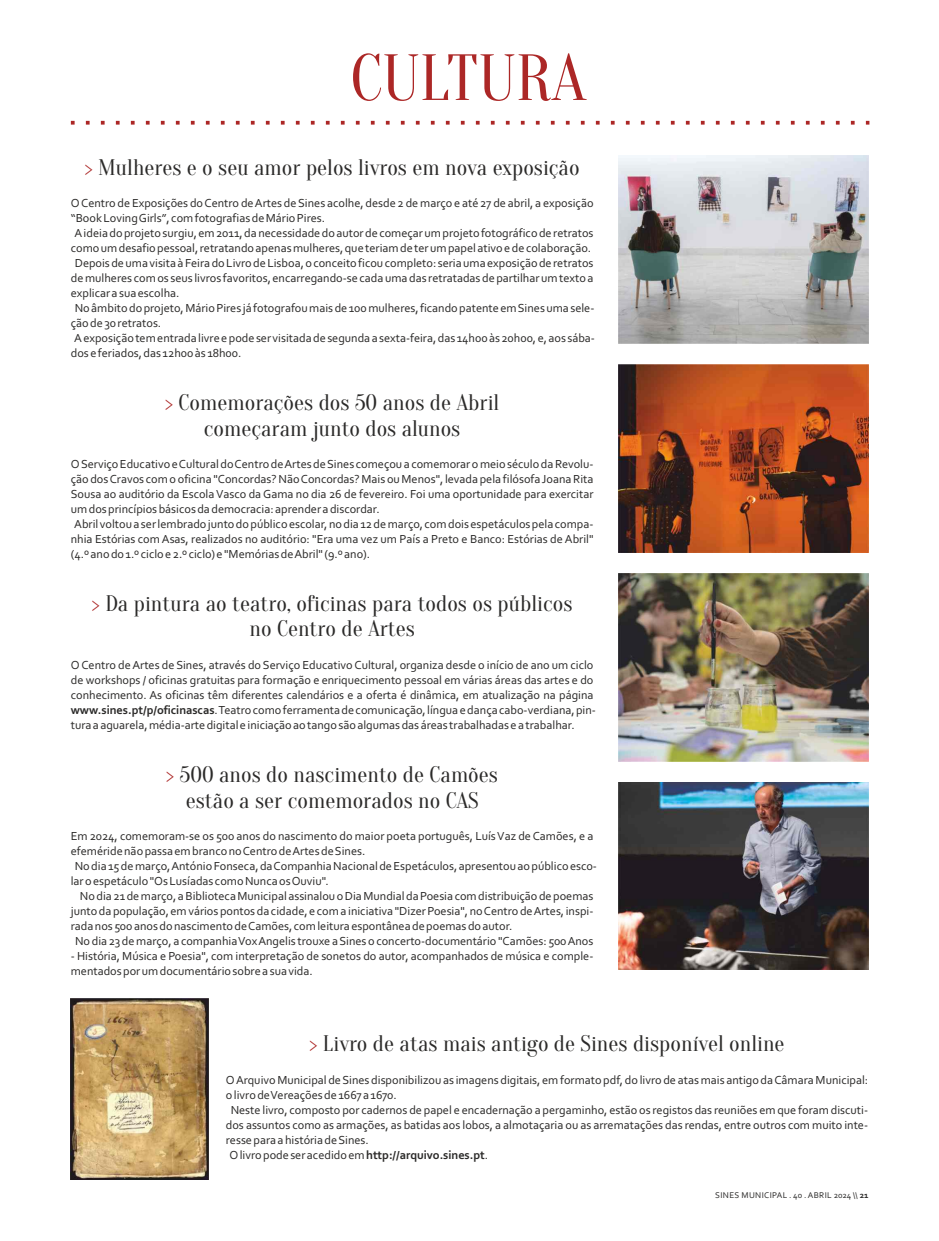
<style>
.page{position:relative;width:939px;height:1241px;background:#fff}
.page>*{position:absolute;margin:0;border:0;box-sizing:border-box;transform-origin:0 0}
.t1{font:65.12px "Oranienbaum";color:#ac2726}
.t2{font:22.5px/25.6px "Oranienbaum";color:#2b2a29;text-align:center}
.t3{font:12.25px/15px "Corbel";color:#2b2a29}
.t4{font:8.75px "Corbel";letter-spacing:.04em;color:#2b2a29}
.s1{color:#ac2726}
.s2{font-weight:700}
</style>
<div class="page">
<svg style="left:71px;top:121px;width:798px;height:4px"></svg>
<img style="left:619px;top:155px;width:249px;height:188px">
<img style="left:619px;top:364px;width:249px;height:188px">
<img style="left:619px;top:573px;width:249px;height:188px">
<img style="left:619px;top:782px;width:249px;height:187px">
<img style="left:71px;top:998px;width:137px;height:180px">
<h1 class="t1" style="left:350px;top:43px;width:236px">CULTURA</h1>
<h2 class="t2" style="left:85px;top:155px;width:496px"><span class="s1">&gt;</span> Mulheres e o seu amor pelos livros em nova exposição</h2>
<p class="t3" style="left:71px;top:197px;width:524px">O Centro de Exposições do Centro de Artes de Sines acolhe, desde 2 de março e até 27 de abril, a exposição</p>
<p class="t3" style="left:71px;top:212px;width:256px">“Book Loving Girls”, com fotografias de Mário Pires.</p>
<p class="t3" style="left:74px;top:226px;width:521px">A ideia do projeto surgiu, em 2011, da necessidade do autor de começar um projeto fotográfico de retratos</p>
<p class="t3" style="left:71px;top:241px;width:522px">como um desafio pessoal, retratando apenas mulheres, que teriam de ter um papel ativo e de colaboração.</p>
<p class="t3" style="left:75px;top:256px;width:520px">Depois de uma visita à Feira do Livro de Lisboa, o conceito ficou completo: seria uma exposição de retratos</p>
<p class="t3" style="left:71px;top:271px;width:524px">de mulheres com os seus livros favoritos, encarregando-se cada uma das retratadas de partilhar um texto a</p>
<p class="t3" style="left:71px;top:286px;width:110px">explicar a sua escolha.</p>
<p class="t3" style="left:75px;top:301px;width:521px">No âmbito do projeto, Mário Pires já fotografou mais de 100 mulheres, ficando patente em Sines uma sele-</p>
<p class="t3" style="left:71px;top:316px;width:92px">ção de 30 retratos.</p>
<p class="t3" style="left:74px;top:331px;width:522px">A exposição tem entrada livre e pode ser visitada de segunda a sexta-feira, das 14h00 às 20h00, e, aos sába-</p>
<p class="t3" style="left:71px;top:346px;width:172px">dos e feriados, das 12h00 às 18h00.</p>
<h2 class="t2" style="left:165px;top:390px;width:336px"><span class="s1">&gt;</span> Comemorações dos 50 anos de Abril começaram junto dos alunos</h2>
<p class="t3" style="left:71px;top:457px;width:524px">O Serviço Educativo e Cultural do Centro de Artes de Sines começou a comemorar o meio século da Revolu&shy;ção dos Cravos com o oficina "Concordas? Não Concordas? Mais ou Menos", levada pela filósofa Joana Rita Sousa ao auditório da Escola Vasco da Gama no dia 26 de fevereiro. Foi uma oportunidade para exercitar um dos princípios básicos da democracia: aprender a discordar.<br>Abril voltou a ser lembrado junto do público escolar, no dia 12 de março, com dois espetáculos pela compa&shy;nhia Estórias com Asas, realizados no auditório: "Era uma vez um País a Preto e Banco: Estórias de Abril" (4.º ano do 1.º ciclo e 2.º ciclo) e "Memórias de Abril" (9.º ano).</p>
<h2 class="t2" style="left:92px;top:591px;width:482px"><span class="s1">&gt;</span> Da pintura ao teatro, oficinas para todos os públicos no Centro de Artes</h2>
<p class="t3" style="left:71px;top:658px;width:527px">O Centro de Artes de Sines, através do Serviço Educativo Cultural, organiza desde o início de ano um ciclo de workshops / oficinas gratuitas para formação e enriquecimento pessoal em várias áreas das artes e do conhecimento. As oficinas têm diferentes calendários e a oferta é dinâmica, em atualização na página <span class="s2">www.sines.pt/p/oficinascas</span>. Teatro como ferramenta de comunicação, língua e dança cabo-verdiana, pin&shy;tura a aguarela, média-arte digital e iniciação ao tango são algumas das áreas trabalhadas e a trabalhar.</p>
<h2 class="t2" style="left:166px;top:762px;width:333px"><span class="s1">&gt;</span> 500 anos do nascimento de Camões estão a ser comemorados no CAS</h2>
<p class="t3" style="left:71px;top:829px;width:524px">Em 2024, comemoram-se os 500 anos do nascimento do maior poeta português, Luís Vaz de Camões, e a</p>
<p class="t3" style="left:71px;top:844px;width:296px">efeméride não passa em branco no Centro de Artes de Sines.</p>
<p class="t3" style="left:75px;top:859px;width:524px">No dia 15 de março, António Fonseca, da Companhia Nacional de Espetáculos, apresentou ao público esco-</p>
<p class="t3" style="left:71px;top:874px;width:260px">lar o espetáculo "Os Lusíadas como Nunca os Ouviu".</p>
<p class="t3" style="left:80px;top:889px;width:515px">No dia 21 de março, a Biblioteca Municipal assinalou o Dia Mundial da Poesia com distribuição de poemas</p>
<p class="t3" style="left:71px;top:904px;width:524px">junto da população, em vários pontos da cidade, e com a iniciativa "Dizer Poesia", no Centro de Artes, inspi-</p>
<p class="t3" style="left:71px;top:919px;width:443px">rada nos 500 anos do nascimento de Camões, com leitura espontânea de poemas do autor.</p>
<p class="t3" style="left:75px;top:934px;width:520px">No dia 23 de março, a companhia Vox Angelis trouxe a Sines o concerto-documentário "Camões: 500 Anos</p>
<p class="t3" style="left:71px;top:949px;width:524px">- História, Música e Poesia", com interpretação de sonetos do autor, acompanhados de música e comple&shy;mentados por um documentário sobre a sua vida.</p>
<h2 class="t2" style="left:309px;top:1031px;width:477px"><span class="s1">&gt;</span> Livro de atas mais antigo de Sines disponível online</h2>
<p class="t3" style="left:226px;top:1073px;width:644px">O Arquivo Municipal de Sines disponibilizou as imagens digitais, em formato pdf, do livro de atas mais antigo da Câmara Municipal:</p>
<p class="t3" style="left:226px;top:1088px;width:172px">o livro de Vereações de 1667 a 1670.</p>
<p class="t3" style="left:231px;top:1103px;width:639px">Neste livro, composto por cadernos de papel e encadernação a pergaminho, estão os registos das reuniões em que foram discuti-</p>
<p class="t3" style="left:226px;top:1118px;width:644px">dos assuntos como as armações, as batidas aos lobos, a almotaçaria ou as arrematações das rendas, entre outros com muito inte-</p>
<p class="t3" style="left:226px;top:1133px;width:144px">resse para a história de Sines.</p>
<p class="t3" style="left:229px;top:1148px;width:260px">O livro pode ser acedido em <span class="s2">http://arquivo.sines.pt</span>.</p>
<p class="t4" style="left:715px;top:1190px;width:155px">SINES MUNICIPAL . 40 . ABRIL 2024 \\ <span class="s2">21</span></p>
</div>
